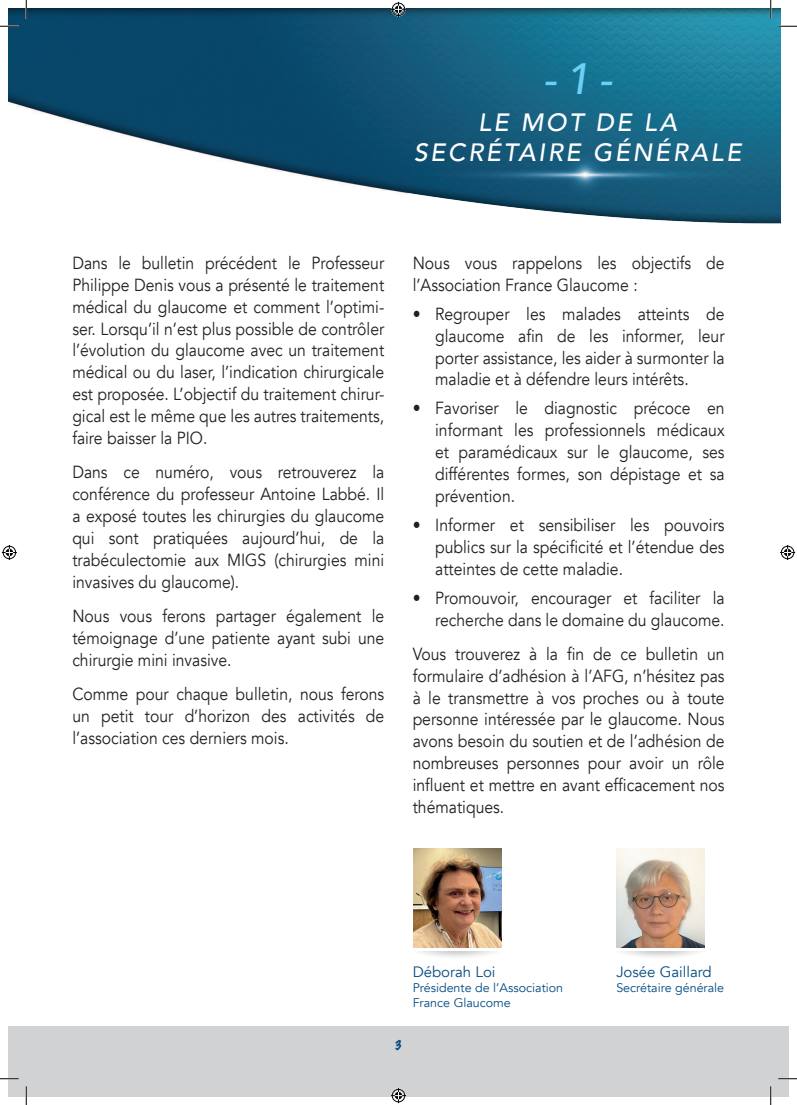
<style>
.page{position:relative;width:797px;height:1105px;background:#fff}
.page>*{position:absolute;margin:0;border:0;box-sizing:border-box;transform-origin:0 0}
.t1{font:italic 500 43.75px "Avenir";color:#6bcff6}
.t2{font:italic 500 25px/30px "Avenir";letter-spacing:.1em;color:#fff;text-align:center}
.t3{font:17.5px/21.9px "Avenir";color:#231f20;text-align:justify;scale:.9 1}
.t4{font:15px "Avenir";color:#054b81}
.t5{font:12.5px/15px "Avenir";color:#054b81}
.t6{font:100 12.5px "Marker Felt";color:#054b81}
</style>
<div class="page">
<div style="left:26px;top:1025px;width:762px;height:71px;background:#d1d2d4"></div>
<img style="left:9px;top:9px;width:771px;height:215px">
<div style="left:9px;top:1025px;width:17px;height:71px;background:#d1d2d4"></div>
<img style="left:413px;top:848px;width:88px;height:109px">
<img style="left:616px;top:848px;width:88px;height:109px">
<svg style="left:0;top:25px;width:19px;height:2px"></svg>
<svg style="left:778px;top:25px;width:19px;height:2px"></svg>
<svg style="left:0;top:1078px;width:19px;height:1px"></svg>
<svg style="left:778px;top:1078px;width:19px;height:1px"></svg>
<svg style="left:25px;top:0;width:2px;height:19px"></svg>
<svg style="left:25px;top:1086px;width:2px;height:19px"></svg>
<svg style="left:770px;top:0;width:1px;height:19px"></svg>
<svg style="left:770px;top:1086px;width:1px;height:19px"></svg>
<svg style="left:391px;top:2px;width:15px;height:15px"></svg>
<svg style="left:391px;top:1088px;width:15px;height:15px"></svg>
<svg style="left:2px;top:545px;width:15px;height:15px"></svg>
<svg style="left:780px;top:545px;width:15px;height:15px"></svg>
<h1 class="t1" style="left:542px;top:60px;width:71px">-1-</h1>
<h2 class="t2" style="left:414px;top:110px;width:329px">LE MOT DE LA<br>SECRÉTAIRE GÉNÉRALE</h2>
<p class="t3" style="left:72px;top:254px;width:348px">Dans le bulletin précédent le Professeur Philippe Denis vous a présenté le traitement médical du glaucome et comment l’optimi&shy;ser. Lorsqu’il n’est plus possible de contrôler l’évolution du glaucome avec un traitement médical ou du laser, l’indication chirurgicale est proposée. L’objectif du traitement chirur&shy;gical est le même que les autres traitements, faire baisser la PIO.</p>
<p class="t3" style="left:72px;top:463px;width:348px">Dans ce numéro, vous retrouverez la conférence du professeur Antoine Labbé. Il a exposé toutes les chirurgies du glaucome qui sont pratiquées aujourd’hui, de la trabéculectomie aux MIGS (chirurgies mini invasives du glaucome).</p>
<p class="t3" style="left:72px;top:607px;width:348px">Nous vous ferons partager également le témoignage d’une patiente ayant subi une chirurgie mini invasive.</p>
<p class="t3" style="left:72px;top:685px;width:348px">Comme pour chaque bulletin, nous ferons un petit tour d’horizon des activités de l’association ces derniers mois.</p>
<p class="t3" style="left:412px;top:254px;width:348px">Nous vous rappelons les objectifs de l’Association France Glaucome :</p>
<p class="t3" style="left:435px;top:305px;width:323px;text-indent:-23px">• Regrouper les malades atteints de glaucome afin de les informer, leur porter assistance, les aider à surmonter la maladie et à défendre leurs intérêts.</p>
<p class="t3" style="left:435px;top:399px;width:323px;text-indent:-23px">• Favoriser le diagnostic précoce en informant les professionnels médicaux et paramédicaux sur le glaucome, ses différentes formes, son dépistage et sa prévention.</p>
<p class="t3" style="left:435px;top:516px;width:323px;text-indent:-23px">• Informer et sensibiliser les pouvoirs publics sur la spécificité et l’étendue des atteintes de cette maladie.</p>
<p class="t3" style="left:412px;top:588px;width:348px;text-align:right">• Promouvoir, encourager et faciliter la recherche dans le domaine du glaucome.</p>
<p class="t3" style="left:412px;top:643px;width:348px">Vous trouverez à la fin de ce bulletin un formulaire d’adhésion à l’AFG, n’hésitez pas à le transmettre à vos proches ou à toute personne intéressée par le glaucome. Nous avons besoin du soutien et de l’adhésion de nombreuses personnes pour avoir un rôle influent et mettre en avant efficacement nos thématiques.</p>
<p class="t4" style="left:412px;top:966px;width:84px">Déborah Loi</p>
<p class="t5" style="left:412px;top:982px;width:152px">Présidente de l’Association<br>France Glaucome</p>
<p class="t6" style="left:395px;top:1040px;width:9px">3</p>
<p class="t4" style="left:616px;top:965px;width:97px">Josée Gaillard</p>
<p class="t5" style="left:616px;top:981px;width:109px">Secrétaire générale</p>
</div>
